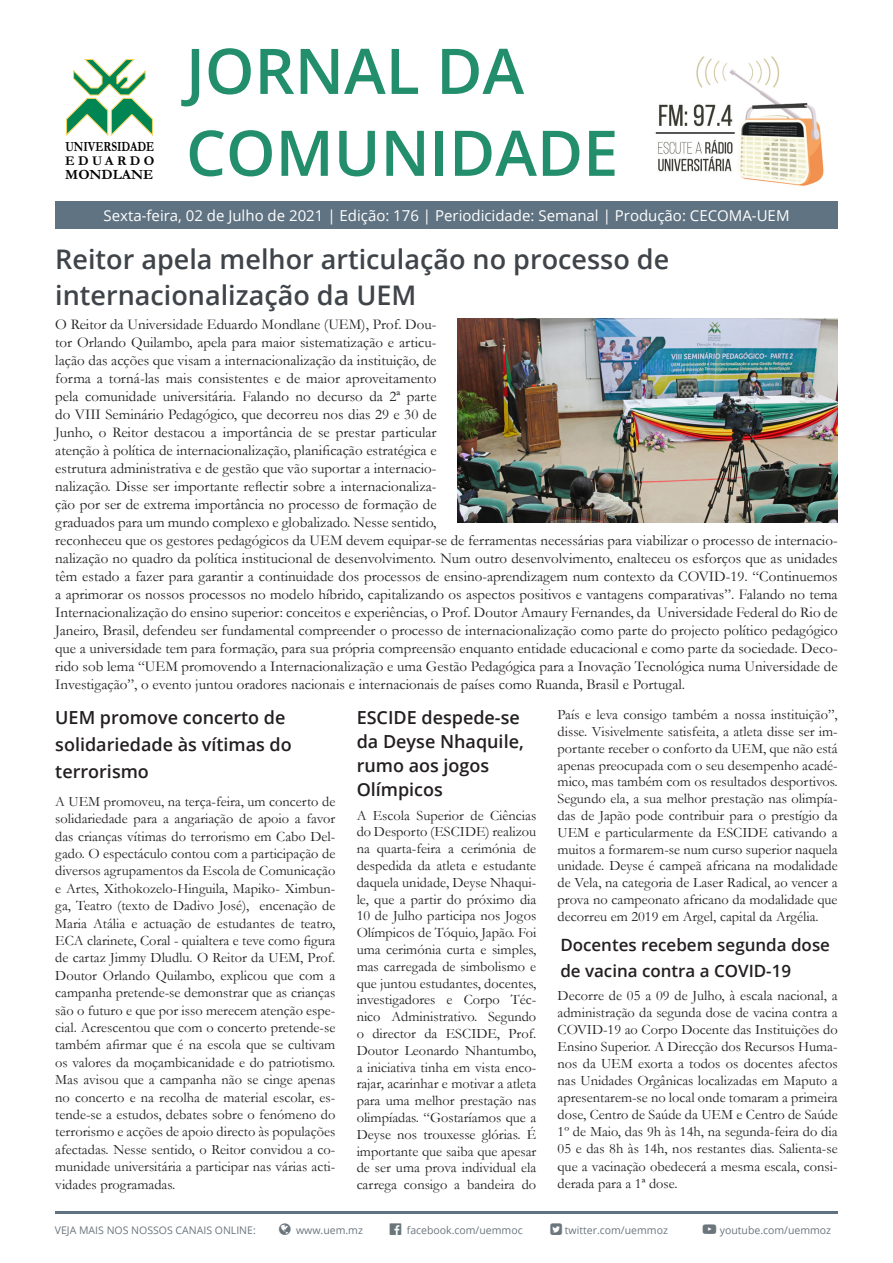
<style>
.page{position:relative;width:893px;height:1263px;background:#fff}
.page>*{position:absolute;margin:0;border:0;box-sizing:border-box;transform-origin:0 0}
.t1{font:600 63px "Open Sans";color:#238e6b}
.t2{font:600 27px/36px "Open Sans";color:#3e4449}
.t3{font:600 18px/24px "Open Sans";color:#231f20}
.t4{font:600 16.95px/25.5px "Open Sans";color:#231f20}
.t5{font:15px/18px "Garamond";color:#231f20}
.t6{font:15px "Open Sans";color:#fff}
.t7{font:14.4px/16.8px "Garamond";color:#231f20;text-align:justify}
.t8{font:700 14.25px "Garamond";color:#000}
.t9{font:700 14.1px "Garamond";color:#000;scale:.8 1}
.t10{font:700 13.5px "Garamond";letter-spacing:.255em;color:#000}
.t11{font:10.5px "Open Sans";color:#6b757c}
</style>
<div class="page">
<img style="left:655px;top:56px;width:169px;height:130px">
<svg style="left:66px;top:59px;width:87px;height:77px"></svg>
<hr style="left:55px;top:1211px;width:783px;height:3px;background:#5e7282">
<div style="left:55px;top:201px;width:783px;height:28px;background:#607382"></div>
<img style="left:458px;top:319px;width:380px;height:203px">
<p class="t9" style="left:65px;top:137px;width:113px">UNIVERSIDADE</p>
<p class="t10" style="left:65px;top:151px;width:91px">EDUARDO</p>
<p class="t8" style="left:65px;top:165px;width:90px">MONDLANE</p>
<p class="t1" style="left:186px;top:28px;width:340px">JORNAL DA</p>
<p class="t1" style="left:186px;top:110px;width:434px">COMUNIDADE</p>
<p class="t6" style="left:104px;top:205px;width:687px">Sexta-feira, 02 de Julho de 2021 | Edição: 176 | Periodicidade: Semanal | Produção: CECOMA-UEM</p>
<h2 class="t2" style="left:55px;top:240px;width:615px">Reitor apela melhor articulação no processo de internacionalização da UEM</h2>
<p class="t5" style="left:55px;top:315px;width:784px">O Reitor da Universidade Eduardo Mondlane (UEM), Prof. Dou-<br>tor Orlando Quilambo, apela para maior sistematização e articu-<br>lação das acções que visam a internacionalização da instituição, de<br>forma a torná-las mais consistentes e de maior aproveitamento<br>pela comunidade universitária. Falando no decurso da 2ª parte<br>do VIII Seminário Pedagógico, que decorreu nos dias 29 e 30 de<br>Junho, o Reitor destacou a importância de se prestar particular<br>atenção à política de internacionalização, planificação estratégica e<br>estrutura administrativa e de gestão que vão suportar a internacio-<br>nalização. Disse ser importante reflectir sobre a internacionaliza-<br>ção por ser de extrema importância no processo de formação de<br>graduados para um mundo complexo e globalizado. Nesse sentido,<br>reconheceu que os gestores pedagógicos da UEM devem equipar-se de ferramentas necessárias para viabilizar o processo de internacio&shy;nalização no quadro da política institucional de desenvolvimento. Num outro desenvolvimento, enalteceu os esforços que as unidades têm estado a fazer para garantir a continuidade dos processos de ensino-aprendizagem num contexto da COVID-19. “Continuemos a aprimorar os nossos processos no modelo híbrido, capitalizando os aspectos positivos e vantagens comparativas”. Falando no tema Internacionalização do ensino superior: conceitos e experiências, o Prof. Doutor Amaury Fernandes, da Universidade Federal do Rio de Janeiro, Brasil, defendeu ser fundamental compreender o processo de internacionalização como parte do projecto político pedagógico que a universidade tem para formação, para sua própria compreensão enquanto entidade educacional e como parte da sociedade. Deco&shy;rido sob lema “UEM promovendo a Internacionalização e uma Gestão Pedagógica para a Inovação Tecnológica numa Universidade de Investigação”, o evento juntou oradores nacionais e internacionais de países como Ruanda, Brasil e Portugal.</p>
<h2 class="t3" style="left:55px;top:703px;width:238px;line-height:27px">UEM promove concerto de solidariedade às vítimas do terrorismo</h2>
<p class="t7" style="left:55px;top:792px;width:282px;line-height:17.4px">A UEM promoveu, na terça-feira, um concerto de solidariedade para a angariação de apoio a favor das crianças vítimas do terrorismo em Cabo Del&shy;gado. O espectáculo contou com a participação de diversos agrupamentos da Escola de Comunicação e Artes, Xithokozelo-Hinguila, Mapiko- Ximbun&shy;ga, Teatro (texto de Dadivo José), encenação de Maria Atália e actuação de estudantes de teatro, ECA clarinete, Coral - quialtera e teve como figura de cartaz Jimmy Dludlu. O Reitor da UEM, Prof.<br>Doutor Orlando Quilambo, explicou que com a campanha pretende-se demonstrar que as crianças são o futuro e que por isso merecem atenção espe&shy;cial. Acrescentou que com o concerto pretende-se também afirmar que é na escola que se cultivam os valores da moçambicanidade e do patriotismo.<br>Mas avisou que a campanha não se cinge apenas no concerto e na recolha de material escolar, es&shy;tende-se a estudos, debates sobre o fenómeno do terrorismo e acções de apoio directo às populações afectadas. Nesse sentido, o Reitor convidou a co&shy;munidade universitária a participar nas várias acti&shy;vidades programadas.</p>
<h2 class="t3" style="left:357px;top:705px;width:169px">ESCIDE despede-se da Deyse Nhaquile, rumo aos jogos<br>Olímpicos</h2>
<p class="t7" style="left:357px;top:806px;width:181px">A Escola Superior de Ciências do Desporto (ESCIDE) realizou na quarta-feira a cerimónia de despedida da atleta e estudante daquela unidade, Deyse Nhaqui&shy;le, que a partir do próximo dia 10 de Julho participa nos Jogos Olímpicos de Tóquio, Japão. Foi uma cerimónia curta e simples, mas carregada de simbolismo e que juntou estudantes, docentes, investigadores e Corpo Téc&shy;nico Administrativo. Segundo o director da ESCIDE, Prof.<br>Doutor Leonardo Nhantumbo, a iniciativa tinha em vista enco&shy;rajar, acarinhar e motivar a atleta para uma melhor prestação nas olimpíadas. “Gostaríamos que a Deyse nos trouxesse glórias. É importante que saiba que apesar de ser uma prova individual ela carrega consigo a bandeira do</p>
<p class="t7" style="left:558px;top:706px;width:282px">País e leva consigo também a nossa instituição”, disse. Visivelmente satisfeita, a atleta disse ser im&shy;portante receber o conforto da UEM, que não está apenas preocupada com o seu desempenho acadé&shy;mico, mas também com os resultados desportivos.<br>Segundo ela, a sua melhor prestação nas olimpía&shy;das de Japão pode contribuir para o prestígio da UEM e particularmente da ESCIDE cativando a muitos a formarem-se num curso superior naquela unidade. Deyse é campeã africana na modalidade de Vela, na categoria de Laser Radical, ao vencer a prova no campeonato africano da modalidade que decorreu em 2019 em Argel, capital da Argélia.</p>
<h2 class="t4" style="left:560px;top:932px;width:271px">Docentes recebem segunda dose de vacina contra a COVID-19</h2>
<p class="t7" style="left:558px;top:986px;width:282px">Decorre de 05 a 09 de Julho, à escala nacional, a administração da segunda dose de vacina contra a COVID-19 ao Corpo Docente das Instituições do Ensino Superior. A Direcção dos Recursos Huma&shy;nos da UEM exorta a todos os docentes afectos nas Unidades Orgânicas localizadas em Maputo a apresentarem-se no local onde tomaram a primeira dose, Centro de Saúde da UEM e Centro de Saúde 1º de Maio, das 9h às 14h, na segunda-feira do dia 05 e das 8h às 14h, nos restantes dias. Salienta-se que a vacinação obedecerá a mesma escala, consi&shy;derada para a 1ª dose.</p>
<p class="t11" style="left:55px;top:1223px;width:202px">VEJA MAIS NOS NOSSOS CANAIS ONLINE:</p>
<p class="t11" style="left:296px;top:1223px;width:68px">www.uem.mz</p>
<p class="t11" style="left:407px;top:1223px;width:117px">facebook.com/uemmoc</p>
<p class="t11" style="left:565px;top:1223px;width:104px">twitter.com/uemmoz</p>
<p class="t11" style="left:720px;top:1223px;width:113px">youtube.com/uemmoz</p>
</div>
